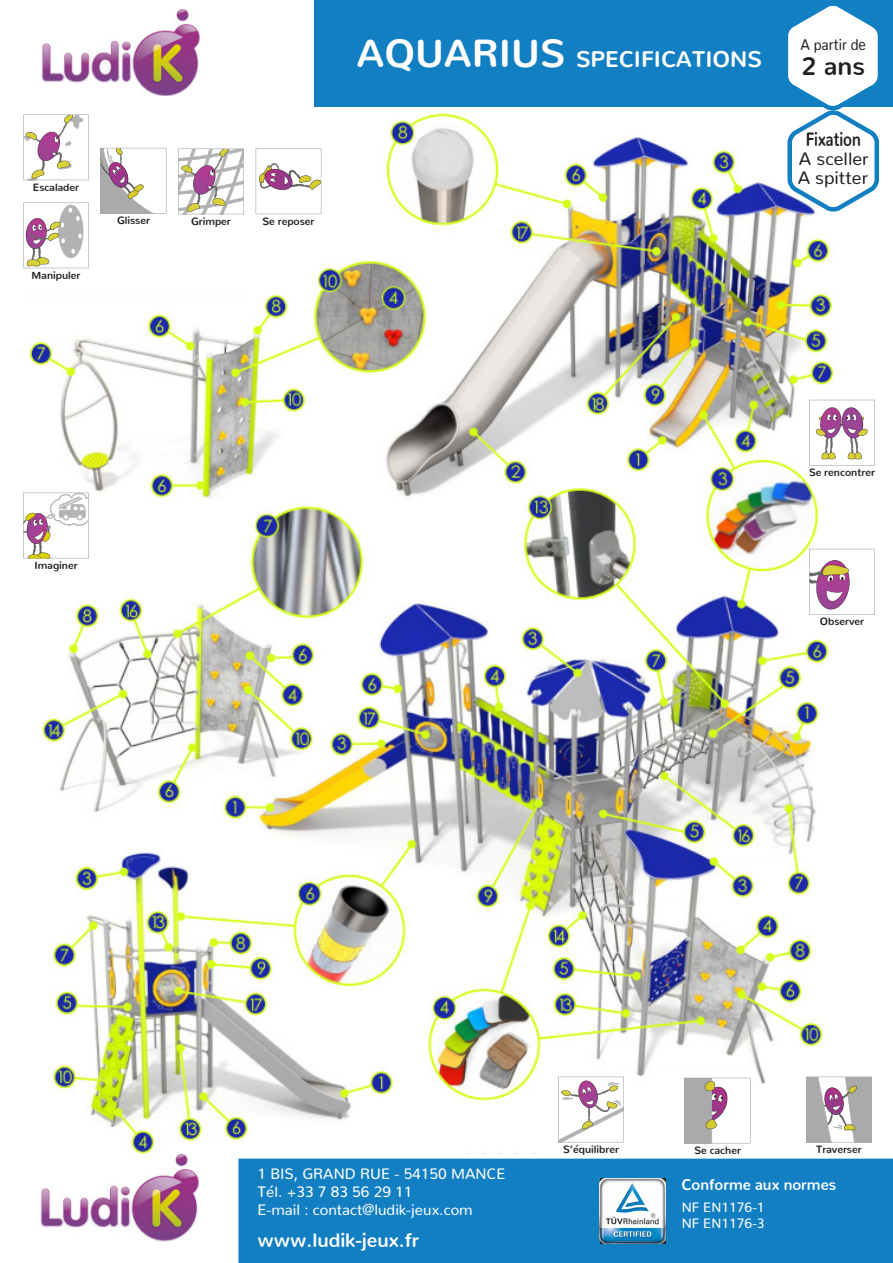
<style>
.page{position:relative;width:893px;height:1263px;background:#fff}
.page>*{position:absolute;margin:0;border:0;box-sizing:border-box;transform-origin:0 0}
.t1{font:700 25.5px "Nunito";color:#231f20}
.t2{font:700 22.5px "Nunito";color:#fff}
.t3{font:700 19.5px "Nunito";color:#fff}
.t4{font:700 19.2px "Nunito";color:#231f20;scale:.78 1}
.t5{font:18px "Nunito";color:#231f20}
.t6{font:15.45px "Nunito";color:#231f20;scale:.88 1}
.t7{font:700 15.3px "Nunito";color:#fff}
.t8{font:15px/18px "Nunito";color:#fff}
.t9{font:13.5px "Nunito";color:#fff}
.t10{font:700 10.5px "Nunito";color:#231f20}
.s1{font-size:39px}
.s2{font-size:16.05px}
.s3{font-size:15.75px}
.s4{font-size:16.65px}
</style>
<div class="page">
<img style="left:23px;top:111px;width:816px;height:1043px">
<div style="left:566px;top:1096px;width:234px;height:58px;background:#fff"></div>
<img style="left:41px;top:9px;width:160px;height:87px">
<div style="left:238px;top:1158px;width:655px;height:105px;background:#127fc3"></div>
<img style="left:40px;top:1154px;width:160px;height:87px">
<img style="left:600px;top:1178px;width:65px;height:65px">
<svg style="left:809px;top:400px;width:66px;height:66px"></svg>
<svg style="left:558px;top:1076px;width:66px;height:66px"></svg>
<svg style="left:809px;top:549px;width:66px;height:66px"></svg>
<svg style="left:806px;top:1076px;width:66px;height:66px"></svg>
<svg style="left:685px;top:1078px;width:66px;height:65px"></svg>
<div style="left:9px;top:96px;width:306px;height:198px;background:#fff"></div>
<div style="left:776px;top:106px;width:22px;height:12px;background:#fff"></div>
<div style="left:775px;top:112px;width:17px;height:9px;background:#fff"></div>
<div style="left:769px;top:114px;width:18px;height:9px;background:#fff"></div>
<div style="left:768px;top:117px;width:17px;height:9px;background:#fff"></div>
<div style="left:315px;top:0;width:578px;height:107px;background:#127fc3"></div>
<svg style="left:783px;top:5px;width:97px;height:210px"></svg>
<svg style="left:23px;top:114px;width:66px;height:66px"></svg>
<svg style="left:23px;top:202px;width:66px;height:66px"></svg>
<svg style="left:178px;top:148px;width:66px;height:66px"></svg>
<svg style="left:101px;top:148px;width:65px;height:66px"></svg>
<svg style="left:23px;top:493px;width:66px;height:65px"></svg>
<svg style="left:256px;top:148px;width:65px;height:66px"></svg>
<p class="t10" style="left:33px;top:177px;width:48px">Escalader</p>
<p class="t10" style="left:32px;top:265px;width:50px">Manipuler</p>
<p class="t10" style="left:117px;top:211px;width:34px">Glisser</p>
<p class="t10" style="left:191px;top:211px;width:41px">Grimper</p>
<p class="t10" style="left:262px;top:211px;width:54px">Se reposer</p>
<p class="t2" style="left:356px;top:39px;width:407px"><span class="s1">AQUARIUS</span> SPECIFICATIONS</p>
<h3 class="t6" style="left:800px;top:31px;width:76px">A pa<span class="s2">rt</span><span class="s3">ir d</span><span class="s4">e</span></h3>
<p class="t1" style="left:801px;top:43px;width:65px">2 ans</p>
<h3 class="t4" style="left:806px;top:122px;width:72px">Fixation</h3>
<p class="t5" style="left:799px;top:143px;width:71px">A sceller</p>
<p class="t5" style="left:798px;top:162px;width:72px">A spitter</p>
<p class="t10" style="left:35px;top:555px;width:45px">Imaginer</p>
<p class="t10" style="left:809px;top:463px;width:67px">Se rencontrer</p>
<p class="t10" style="left:820px;top:612px;width:46px">Observer</p>
<p class="t8" style="left:258px;top:1163px;width:250px">1 BIS, GRAND RUE - 54150 MANCE<br>Tél. +33 7 83 56 29 11<br>E-mail : contact@ludik-jeux.com</p>
<p class="t3" style="left:258px;top:1222px;width:163px">www.ludik-jeux.fr</p>
<p class="t10" style="left:563px;top:1139px;width:58px">S’équilibrer</p>
<p class="t10" style="left:694px;top:1140px;width:48px">Se cacher</p>
<p class="t10" style="left:816px;top:1139px;width:47px">Traverser</p>
<h3 class="t7" style="left:682px;top:1171px;width:156px">Conforme aux normes</h3>
<p class="t9" style="left:682px;top:1195px;width:84px">NF EN1176-1</p>
<p class="t9" style="left:682px;top:1211px;width:84px">NF EN1176-3</p>
</div>
